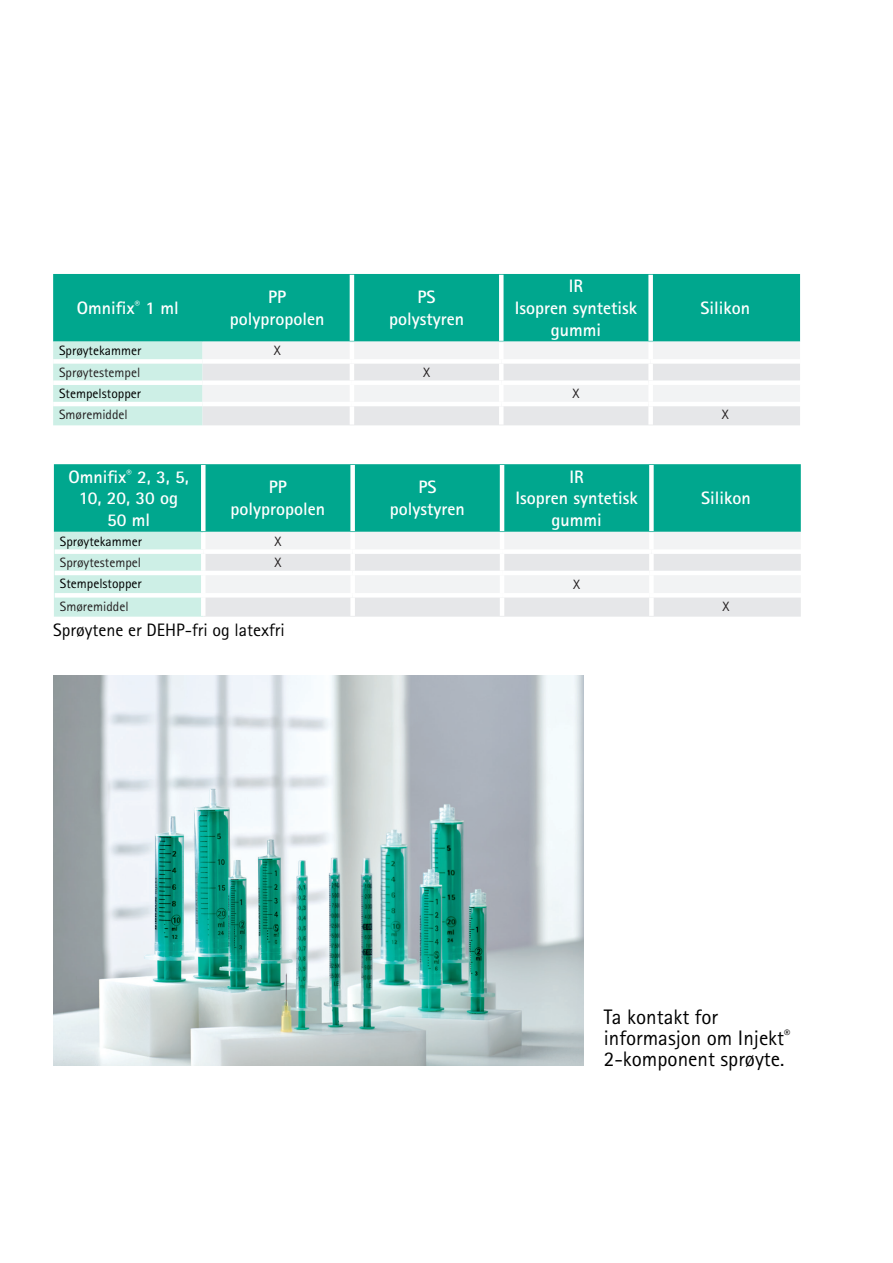
<style>
.page{position:relative;width:893px;height:1263px;background:#fff}
.page>*{position:absolute;margin:0;border:0;box-sizing:border-box;transform-origin:0 0}
.t1{font:21px "Rotis Sans Serif Pro";color:#000}
.t2{font:700 18px/21.6px "Rotis Sans Serif Pro";color:#fff;text-align:center}
.t3{font:18px "Rotis Sans Serif Pro";color:#000}
.Paragraph_Style_2{font:13.5px "Rotis Sans Serif Pro";color:#000}
.Paragraph_Style_2-2{font:13.5px "Rotis Sans Serif Pro";color:#231f20}
.Inhalt_Fuss{font:13.5px "Rotis Sans Serif Pro";color:#231f20}
.Tabelle_inhalt{font:13.5px "Rotis Sans Serif Pro";color:#231f20}
</style>
<div class="page">
<img style="left:54px;top:675px;width:529px;height:391px">
<div style="left:53px;top:274px;width:747px;height:68px;background:#00a78e"></div>
<svg style="left:53px;top:342px;width:747px;height:83px"></svg>
<hr style="left:350px;top:275px;width:4px;height:66px;background:#fff">
<div style="left:499px;top:275px;width:5px;height:66px;background:#fff"></div>
<div style="left:648px;top:275px;width:5px;height:66px;background:#fff"></div>
<hr style="left:350px;top:364px;width:4px;height:16px;background:#fff">
<div style="left:499px;top:364px;width:5px;height:16px;background:#fff"></div>
<hr style="left:350px;top:406px;width:4px;height:19px;background:#fff">
<div style="left:499px;top:406px;width:5px;height:19px;background:#fff"></div>
<div style="left:648px;top:406px;width:5px;height:19px;background:#fff"></div>
<div style="left:203px;top:359px;width:149px;height:5px;background:#fff"></div>
<hr style="left:350px;top:342px;width:4px;height:17px;background:#fff">
<div style="left:352px;top:359px;width:149px;height:5px;background:#fff"></div>
<div style="left:499px;top:342px;width:5px;height:17px;background:#fff"></div>
<div style="left:501px;top:359px;width:150px;height:5px;background:#fff"></div>
<div style="left:648px;top:342px;width:5px;height:17px;background:#fff"></div>
<div style="left:203px;top:380px;width:149px;height:5px;background:#fff"></div>
<div style="left:352px;top:380px;width:149px;height:5px;background:#fff"></div>
<hr style="left:350px;top:385px;width:4px;height:17px;background:#fff">
<div style="left:501px;top:380px;width:147px;height:5px;background:#fff"></div>
<div style="left:499px;top:385px;width:5px;height:17px;background:#fff"></div>
<hr style="left:203px;top:402px;width:149px;height:4px;background:#fff">
<hr style="left:352px;top:402px;width:149px;height:4px;background:#fff">
<hr style="left:501px;top:402px;width:147px;height:4px;background:#fff">
<div style="left:53px;top:359px;width:150px;height:5px;background:#fff"></div>
<div style="left:53px;top:380px;width:150px;height:5px;background:#fff"></div>
<hr style="left:53px;top:402px;width:150px;height:4px;background:#fff">
<div style="left:651px;top:359px;width:150px;height:5px;background:#fff"></div>
<div style="left:648px;top:364px;width:5px;height:16px;background:#fff"></div>
<div style="left:648px;top:380px;width:154px;height:5px;background:#fff"></div>
<div style="left:648px;top:385px;width:5px;height:17px;background:#fff"></div>
<hr style="left:648px;top:402px;width:154px;height:4px;background:#fff">
<div style="left:54px;top:464px;width:747px;height:68px;background:#00a78e"></div>
<svg style="left:54px;top:532px;width:747px;height:85px"></svg>
<div style="left:201px;top:465px;width:5px;height:66px;background:#fff"></div>
<div style="left:350px;top:465px;width:5px;height:66px;background:#fff"></div>
<hr style="left:500px;top:465px;width:4px;height:66px;background:#fff">
<div style="left:649px;top:465px;width:5px;height:66px;background:#fff"></div>
<div style="left:350px;top:554px;width:5px;height:17px;background:#fff"></div>
<hr style="left:500px;top:554px;width:4px;height:17px;background:#fff">
<div style="left:201px;top:598px;width:5px;height:18px;background:#fff"></div>
<div style="left:350px;top:598px;width:5px;height:18px;background:#fff"></div>
<hr style="left:500px;top:598px;width:4px;height:18px;background:#fff">
<div style="left:649px;top:598px;width:5px;height:18px;background:#fff"></div>
<div style="left:201px;top:533px;width:5px;height:16px;background:#fff"></div>
<div style="left:203px;top:549px;width:150px;height:5px;background:#fff"></div>
<div style="left:350px;top:533px;width:5px;height:16px;background:#fff"></div>
<div style="left:353px;top:549px;width:149px;height:5px;background:#fff"></div>
<hr style="left:500px;top:533px;width:4px;height:16px;background:#fff">
<div style="left:502px;top:549px;width:149px;height:5px;background:#fff"></div>
<div style="left:649px;top:533px;width:5px;height:16px;background:#fff"></div>
<hr style="left:201px;top:571px;width:152px;height:4px;background:#fff">
<hr style="left:353px;top:571px;width:149px;height:4px;background:#fff">
<div style="left:350px;top:575px;width:5px;height:18px;background:#fff"></div>
<hr style="left:502px;top:571px;width:147px;height:4px;background:#fff">
<hr style="left:500px;top:575px;width:4px;height:18px;background:#fff">
<div style="left:201px;top:593px;width:152px;height:5px;background:#fff"></div>
<div style="left:353px;top:593px;width:149px;height:5px;background:#fff"></div>
<div style="left:502px;top:593px;width:147px;height:5px;background:#fff"></div>
<div style="left:55px;top:549px;width:148px;height:5px;background:#fff"></div>
<div style="left:201px;top:554px;width:5px;height:17px;background:#fff"></div>
<hr style="left:55px;top:571px;width:151px;height:4px;background:#fff">
<div style="left:55px;top:593px;width:151px;height:5px;background:#fff"></div>
<div style="left:201px;top:575px;width:5px;height:18px;background:#fff"></div>
<div style="left:651px;top:549px;width:150px;height:5px;background:#fff"></div>
<div style="left:649px;top:554px;width:5px;height:17px;background:#fff"></div>
<hr style="left:649px;top:571px;width:154px;height:4px;background:#fff">
<div style="left:649px;top:575px;width:5px;height:18px;background:#fff"></div>
<div style="left:649px;top:593px;width:154px;height:5px;background:#fff"></div>
<p class="t2" style="left:77px;top:297px;width:103px">Omnifix<sup>®</sup> 1 ml</p>
<p class="t2" style="left:268px;top:286px;width:19px">PP</p>
<p class="t2" style="left:230px;top:308px;width:96px">polypropolen</p>
<p class="t2" style="left:418px;top:286px;width:19px">PS</p>
<p class="t2" style="left:389px;top:308px;width:76px">polystyren</p>
<p class="t2" style="left:569px;top:275px;width:16px">IR</p>
<p class="t2" style="left:515px;top:297px;width:124px">Isopren syntetisk</p>
<p class="t2" style="left:551px;top:319px;width:52px">gummi</p>
<p class="t2" style="left:700px;top:297px;width:51px">Silikon</p>
<p class="Paragraph_Style_2" style="left:59px;top:343px;width:84px">Sprøytekammer</p>
<p class="Tabelle_inhalt" style="left:274px;top:343px;width:9px">X</p>
<p class="Paragraph_Style_2-2" style="left:59px;top:364px;width:83px">Sprøytestempel</p>
<p class="Inhalt_Fuss" style="left:423px;top:364px;width:9px">X</p>
<p class="Paragraph_Style_2" style="left:59px;top:385px;width:83px">Stempelstopper</p>
<p class="Inhalt_Fuss" style="left:572px;top:385px;width:9px">X</p>
<p class="Paragraph_Style_2-2" style="left:59px;top:407px;width:70px">Smøremiddel</p>
<p class="Inhalt_Fuss" style="left:722px;top:407px;width:9px">X</p>
<p class="t2" style="left:68px;top:466px;width:122px">Omnifix<sup>®</sup> 2, 3, 5,<br>10, 20, 30 og<br>50 ml</p>
<p class="t2" style="left:269px;top:476px;width:19px">PP</p>
<p class="t2" style="left:231px;top:498px;width:96px">polypropolen</p>
<p class="t2" style="left:418px;top:476px;width:19px">PS</p>
<p class="t2" style="left:390px;top:498px;width:76px">polystyren</p>
<p class="t2" style="left:570px;top:466px;width:16px">IR</p>
<p class="t2" style="left:516px;top:487px;width:124px">Isopren syntetisk</p>
<p class="t2" style="left:552px;top:509px;width:52px">gummi</p>
<p class="t2" style="left:701px;top:487px;width:51px">Silikon</p>
<p class="Paragraph_Style_2" style="left:60px;top:533px;width:84px">Sprøytekammer</p>
<p class="Tabelle_inhalt" style="left:274px;top:533px;width:9px">X</p>
<p class="Paragraph_Style_2-2" style="left:60px;top:554px;width:83px">Sprøytestempel</p>
<p class="Inhalt_Fuss" style="left:274px;top:554px;width:9px">X</p>
<p class="Paragraph_Style_2" style="left:60px;top:576px;width:83px">Stempelstopper</p>
<p class="Inhalt_Fuss" style="left:573px;top:576px;width:9px">X</p>
<p class="Paragraph_Style_2-2" style="left:60px;top:598px;width:70px">Smøremiddel</p>
<p class="Inhalt_Fuss" style="left:723px;top:598px;width:9px">X</p>
<p class="t3" style="left:53px;top:620px;width:233px">Sprøytene er DEHP-fri og latexfri</p>
<p class="t1" style="left:604px;top:1004px;width:116px">Ta kontakt for</p>
<p class="t1" style="left:604px;top:1025px;width:188px">informasjon om Injekt<sup>®</sup></p>
<p class="t1" style="left:604px;top:1046px;width:182px">2-komponent sprøyte.</p>
</div>
